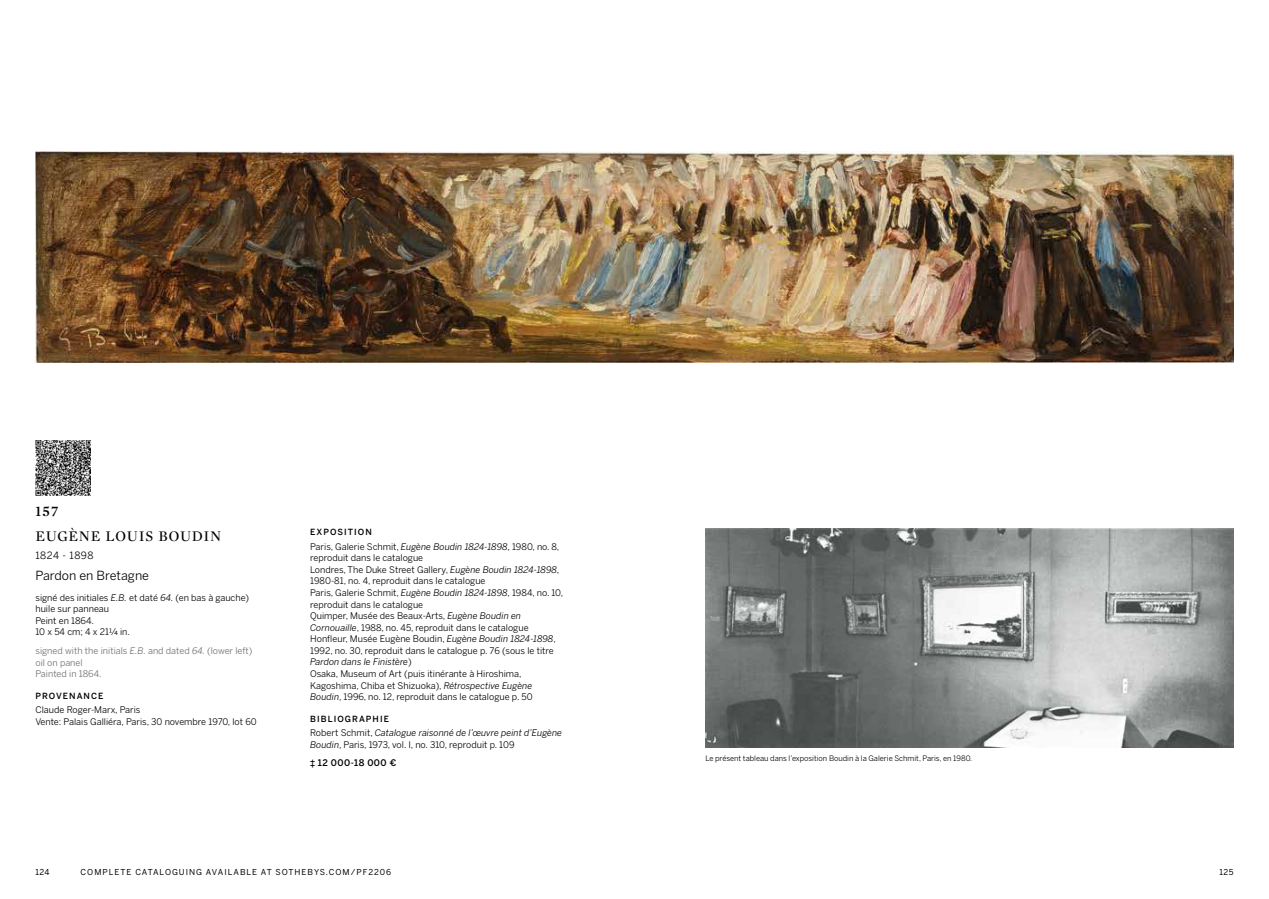
<style>
.page{position:relative;width:1269px;height:899px;background:#fff}
.page>*{position:absolute;margin:0;border:0;box-sizing:border-box;transform-origin:0 0}
.t1{font:15px "Mercury Display";letter-spacing:.05em;color:#000}
.t2{font:600 15px "Mercury Display";color:#000}
.t3{font:12.5px "Benton Sans";color:#000}
.t4{font:10px "Benton Sans";letter-spacing:.05em;color:#000}
.t5{font:9px/11.6px "Benton Sans";color:#000}
.t6{font:9px/11.6px "Benton Sans";color:#706f6f}
.t7{font:500 9px "Benton Sans";letter-spacing:.05em;color:#000}
.t8{font:500 8.5px "Benton Sans";letter-spacing:.125em;color:#000}
.t9{font:8.12px "Benton Sans";letter-spacing:.125em;color:#000}
.t10{font:7.5px "Benton Sans";color:#000}
.s1{font-style:italic}
.s2{font-family:"Arial Unicode MS";font-weight:400}
</style>
<div class="page">
<img style="left:35px;top:440px;width:56px;height:55px">
<img style="left:35px;top:151px;width:1198px;height:211px">
<img style="left:705px;top:528px;width:528px;height:219px">
<h1 class="t2" style="left:35px;top:500px;width:24px">157</h1>
<h1 class="t1" style="left:35px;top:525px;width:187px">EUGÈNE LOUIS BOUDIN</h1>
<p class="t4" style="left:35px;top:549px;width:60px">1824 - 1898</p>
<h2 class="t3" style="left:35px;top:567px;width:115px">Pardon en Bretagne</h2>
<p class="t5" style="left:35px;top:591px;width:215px">signé des initiales <span class="s1">E.B.</span> et daté <span class="s1">64.</span> (en bas à gauche) huile sur panneau<br>Peint en 1864.<br>10 x 54 cm; 4 x 21¼ in.</p>
<p class="t6" style="left:35px;top:644px;width:218px">signed with the initials <span class="s1">E.B.</span> and dated <span class="s1">64.</span> (lower left) oil on panel<br>Painted in 1864.</p>
<p class="t8" style="left:35px;top:690px;width:69px">PROVENANCE</p>
<p class="t5" style="left:35px;top:703px;width:223px">Claude Roger-Marx, Paris<br>Vente: Palais Galliéra, Paris, 30 novembre 1970, lot 60</p>
<p class="t8" style="left:310px;top:527px;width:63px">EXPOSITION</p>
<p class="t5" style="left:310px;top:540px;width:254px">Paris, Galerie Schmit, <span class="s1">Eugène Boudin 1824-1898</span>, 1980, no. 8, reproduit dans le catalogue<br>Londres, The Duke Street Gallery, <span class="s1">Eugène Boudin 1824-1898</span>, 1980-81, no. 4, reproduit dans le catalogue<br>Paris, Galerie Schmit, <span class="s1">Eugène Boudin 1824-1898</span>, 1984, no. 10, reproduit dans le catalogue<br>Quimper, Musée des Beaux-Arts, <span class="s1">Eugène Boudin en Cornouaille</span>, 1988, no. 45, reproduit dans le catalogue Honfleur, Musée Eugène Boudin, <span class="s1">Eugène Boudin 1824-1898</span>, 1992, no. 30, reproduit dans le catalogue p. 76 (sous le titre <span class="s1">Pardon dans le Finistère</span>)<br>Osaka, Museum of Art (puis itinérante à Hiroshima, Kagoshima, Chiba et Shizuoka), <span class="s1">Rétrospective Eugène Boudin</span>, 1996, no. 12, reproduit dans le catalogue p. 50</p>
<p class="t8" style="left:310px;top:713px;width:80px">BIBLIOGRAPHIE</p>
<p class="t5" style="left:310px;top:726px;width:253px">Robert Schmit, <span class="s1">Catalogue raisonné de l’œuvre peint d’Eugène<br>Boudin</span>, Paris, 1973, vol. I, no. 310, reproduit p. 109</p>
<p class="t7" style="left:310px;top:756px;width:88px"><span class="s2">‡</span> 12 000-18 000 €</p>
<p class="t10" style="left:705px;top:753px;width:268px">Le présent tableau dans l’exposition Boudin à la Galerie Schmit, Paris, en 1980.</p>
<p class="t9" style="left:35px;top:867px;width:16px">124</p>
<p class="t9" style="left:81px;top:867px;width:312px">COMPLETE CATALOGUING AVAILABLE AT SOTHEBYS.COM/PF2206</p>
<p class="t9" style="left:1219px;top:867px;width:15px">125</p>
</div>
